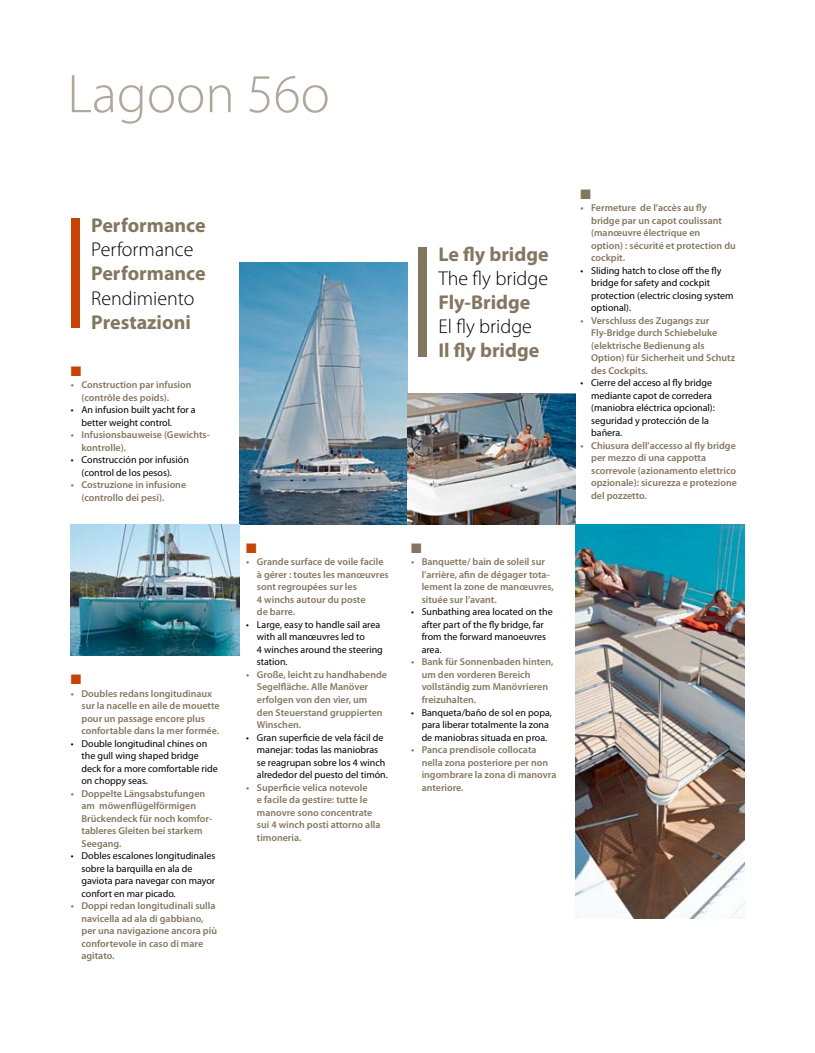
<style>
.page{position:relative;width:815px;height:1053px;background:#fff}
.page>*{position:absolute;margin:0;border:0;box-sizing:border-box;transform-origin:0 0}
.t1{font:300 55px "Myriad Pro";color:#b0a79a}
.t2{font:700 20px "Myriad Pro";color:#847761}
.t3{font:300 20px "Myriad Pro";color:#000}
.t4{font:13.75px "Zapf Dingbats ITC";color:#c54304}
.t5{font:13.75px "Zapf Dingbats ITC";color:#847761}
.t6{font:600 10px/12.5px "Myriad Pro";color:#847761}
.t7{font:10px/12.5px "Myriad Pro";color:#000}
</style>
<div class="page">
<img style="left:239px;top:262px;width:168px;height:262px">
<img style="left:576px;top:524px;width:168px;height:394px">
<img style="left:71px;top:524px;width:168px;height:132px">
<img style="left:407px;top:393px;width:169px;height:131px">
<div style="left:418px;top:247px;width:9px;height:110px;background:#847761"></div>
<div style="left:71px;top:218px;width:9px;height:110px;background:#c54304"></div>
<h1 class="t1" style="left:67px;top:61px;width:264px">Lagoon 56o</h1>
<h2 class="t2" style="left:91px;top:213px;width:116px">Performance</h2>
<h2 class="t3" style="left:91px;top:238px;width:104px">Performance</h2>
<h2 class="t2" style="left:91px;top:261px;width:116px">Performance</h2>
<h2 class="t3" style="left:91px;top:286px;width:105px">Rendimiento</h2>
<h2 class="t2" style="left:91px;top:309px;width:101px">Prestazioni</h2>
<h3 class="t4" style="left:71px;top:364px;width:12px">■</h3>
<p class="t6" style="left:81px;top:378px;width:111px;text-indent:-11px">• Construction par infusion (contrôle des poids).</p>
<p class="t7" style="left:81px;top:403px;width:116px;text-indent:-11px">• An infusion built yacht for a better weight control.</p>
<p class="t6" style="left:81px;top:428px;width:130px;text-indent:-11px">• Infusionsbauweise (Gewichts&shy;kontrolle).</p>
<p class="t7" style="left:81px;top:453px;width:109px;text-indent:-11px">• Construcción por infusión (control de los pesos).</p>
<p class="t6" style="left:81px;top:478px;width:106px;text-indent:-11px">• Costruzione in infusione (controllo dei pesi).</p>
<h3 class="t4" style="left:71px;top:672px;width:12px">■</h3>
<p class="t6" style="left:81px;top:686px;width:140px;text-indent:-11px">• Doubles redans longitudinaux sur la nacelle en aile de mouette pour un passage encore plus confortable dans la mer formée.</p>
<p class="t7" style="left:81px;top:736px;width:138px;text-indent:-11px">• Double longitudinal chines on the gull wing shaped bridge deck for a more comfortable ride on choppy seas.</p>
<p class="t6" style="left:81px;top:786px;width:132px;text-indent:-11px">• Doppelte Längsabstufungen am möwenflügelförmigen<br>Brückendeck für noch komfor&shy;tableres Gleiten bei starkem<br>Seegang.</p>
<p class="t7" style="left:81px;top:849px;width:135px;text-indent:-11px">• Dobles escalones longitudinales sobre la barquilla en ala de gaviota para navegar con mayor confort en mar picado.</p>
<p class="t6" style="left:81px;top:899px;width:137px;text-indent:-11px">• Doppi redan longitudinali sulla navicella ad ala di gabbiano, per una navigazione ancora più confortevole in caso di mare agitato.</p>
<h2 class="t2" style="left:438px;top:241px;width:112px">Le fly bridge</h2>
<h2 class="t3" style="left:438px;top:266px;width:111px">The fly bridge</h2>
<h2 class="t2" style="left:438px;top:289px;width:93px">Fly-Bridge</h2>
<h2 class="t3" style="left:438px;top:314px;width:95px">El fly bridge</h2>
<h2 class="t2" style="left:438px;top:337px;width:102px">Il fly bridge</h2>
<h3 class="t4" style="left:246px;top:541px;width:12px">■</h3>
<p class="t6" style="left:257px;top:555px;width:133px;text-indent:-11px">• Grande surface de voile facile à gérer : toutes les manœuvres sont regroupées sur les<br>4 winchs autour du poste<br>de barre.</p>
<p class="t7" style="left:257px;top:618px;width:127px;text-indent:-11px">• Large, easy to handle sail area with all manœuvres led to<br>4 winches around the steering station.</p>
<p class="t6" style="left:257px;top:668px;width:132px;text-indent:-11px">• Große, leicht zu handhabende<br>Segelfläche. Alle Manöver erfolgen von den vier, um<br>den Steuerstand gruppierten<br>Winschen.</p>
<p class="t7" style="left:257px;top:730px;width:132px;text-indent:-11px">• Gran superficie de vela fácil de manejar: todas las maniobras se reagrupan sobre los 4 winch alrededor del puesto del timón.</p>
<p class="t6" style="left:257px;top:780px;width:125px;text-indent:-11px">• Superficie velica notevole<br>e facile da gestire: tutte le manovre sono concentrate sui 4 winch posti attorno alla timoneria.</p>
<h3 class="t5" style="left:411px;top:541px;width:12px">■</h3>
<p class="t6" style="left:422px;top:555px;width:134px;text-indent:-11px">• Banquette/ bain de soleil sur l’arrière, afin de dégager tota&shy;lement la zone de manœuvres, située sur l’avant.</p>
<p class="t7" style="left:422px;top:605px;width:133px;text-indent:-11px">• Sunbathing area located on the after part of the fly bridge, far from the forward manoeuvres area.</p>
<p class="t6" style="left:422px;top:655px;width:133px;text-indent:-11px">• Bank für Sonnenbaden hinten, um den vorderen Bereich vollständig zum Manövrieren freizuhalten.</p>
<p class="t7" style="left:422px;top:705px;width:132px;text-indent:-11px">• Banqueta/baño de sol en popa, para liberar totalmente la zona de maniobras situada en proa.</p>
<p class="t6" style="left:422px;top:743px;width:136px;text-indent:-11px">• Panca prendisole collocata nella zona posteriore per non ingombrare la zona di manovra anteriore.</p>
<h3 class="t5" style="left:581px;top:187px;width:12px">■</h3>
<p class="t6" style="left:591px;top:201px;width:146px;text-indent:-11px">• Fermeture de l’accès au fly bridge par un capot coulissant (manœuvre électrique en<br>option) : sécurité et protection du cockpit.</p>
<p class="t7" style="left:591px;top:264px;width:144px;text-indent:-11px">• Sliding hatch to close off the fly bridge for safety and cockpit protection (electric closing system optional).</p>
<p class="t6" style="left:591px;top:314px;width:146px;text-indent:-11px">• Verschluss des Zugangs zur<br>Fly-Bridge durch Schiebeluke (elektrische Bedienung als<br>Option) für Sicherheit und Schutz des Cockpits.</p>
<p class="t7" style="left:591px;top:376px;width:125px;text-indent:-11px">• Cierre del acceso al fly bridge mediante capot de corredera (maniobra eléctrica opcional): seguridad y protección de la bañera.</p>
<p class="t6" style="left:591px;top:439px;width:147px;text-indent:-11px">• Chiusura dell’accesso al fly bridge per mezzo di una cappotta scorrevole (azionamento elettrico opzionale): sicurezza e protezione del pozzetto.</p>
</div>
